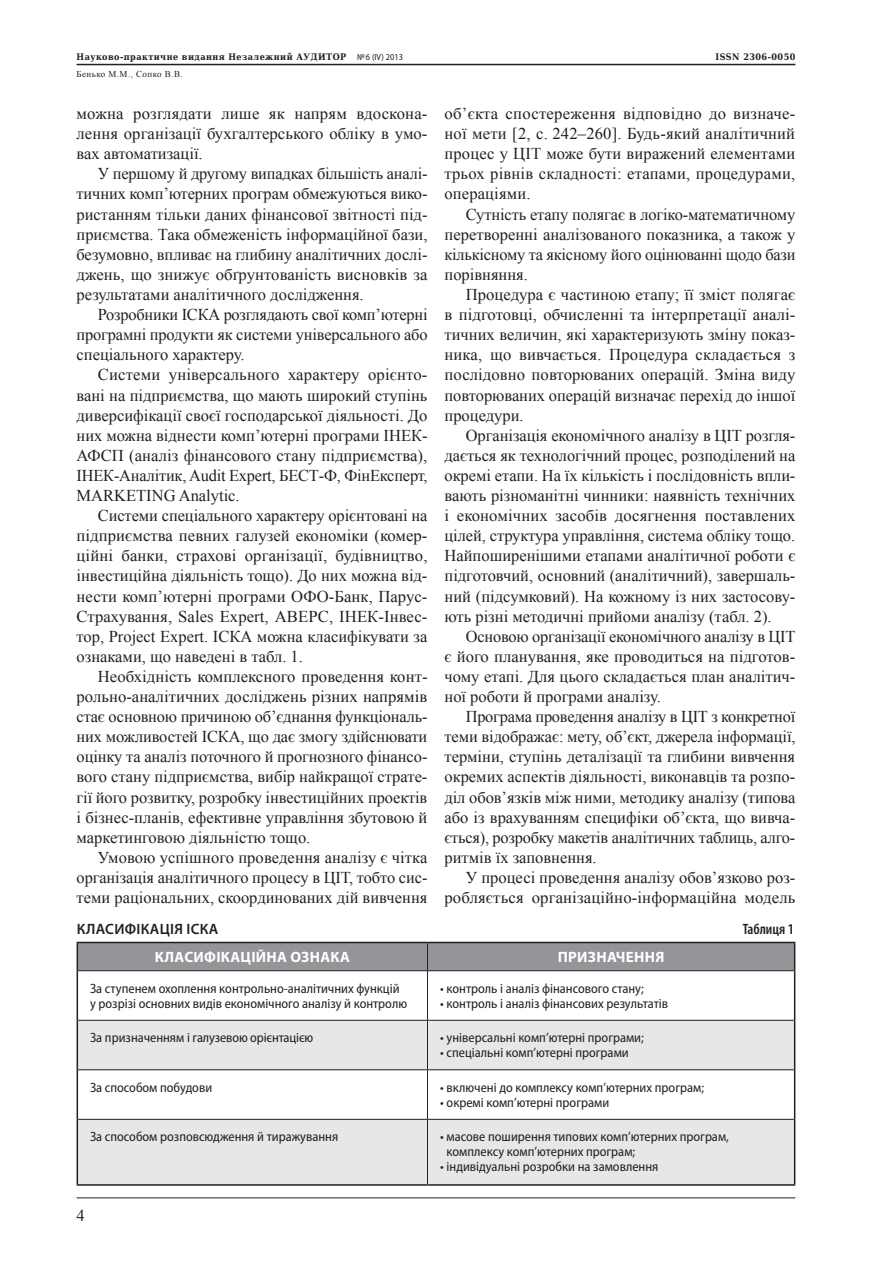
<style>
.page{position:relative;width:872px;height:1263px;background:#fff}
.page>*{position:absolute;margin:0;border:0;box-sizing:border-box;transform-origin:0 0}
.t1{font:16.5px/20.1px "Times New Roman";color:#231f20;text-align:justify}
.t2{font:700 15px "Myriad Pro";letter-spacing:.02em;color:#fff}
.t3{font:600 15px "Myriad Pro";letter-spacing:.02em;color:#231f20}
.t4{font:600 condensed 15px "Myriad Pro";color:#231f20}
.t5{font:semi-condensed 13.5px/15px "Myriad Pro";color:#231f20}
.t6{font:700 9px "DejaVu Serif Condensed";letter-spacing:.05em;color:#231f20}
.t7{font:9px "Times New Roman";letter-spacing:.05em;color:#231f20}
.s1{font-family:"Myriad Pro";font-weight:400;font-stretch:semi-condensed}
</style>
<div class="page">
<hr style="left:77px;top:64px;width:718px;height:1px;background:#231f20">
<hr style="left:77px;top:1197px;width:718px;height:1px;background:#231f20">
<svg style="left:78px;top:1021px;width:716px;height:163px;fill:#e6e7e9"></svg>
<hr style="left:77px;top:971px;width:1px;height:49px;background:#231f20">
<hr style="left:794px;top:971px;width:1px;height:49px;background:#231f20">
<hr style="left:77px;top:1020px;width:1px;height:50px;background:#231f20">
<hr style="left:794px;top:1020px;width:1px;height:50px;background:#231f20">
<hr style="left:77px;top:1070px;width:1px;height:49px;background:#231f20">
<hr style="left:794px;top:1070px;width:1px;height:49px;background:#231f20">
<hr style="left:77px;top:1119px;width:1px;height:65px;background:#231f20">
<hr style="left:794px;top:1119px;width:1px;height:65px;background:#231f20">
<hr style="left:77px;top:1184px;width:350px;height:2px;background:#231f20">
<hr style="left:427px;top:1184px;width:368px;height:2px;background:#231f20">
<hr style="left:78px;top:1020px;width:349px;height:1px;background:#231f20">
<hr style="left:427px;top:1020px;width:367px;height:1px;background:#231f20">
<hr style="left:427px;top:1021px;width:1px;height:48px;background:#231f20">
<hr style="left:78px;top:1069px;width:349px;height:1px;background:#231f20">
<hr style="left:427px;top:1069px;width:367px;height:1px;background:#231f20">
<hr style="left:427px;top:1070px;width:1px;height:49px;background:#231f20">
<hr style="left:78px;top:1119px;width:349px;height:1px;background:#231f20">
<hr style="left:427px;top:1119px;width:367px;height:1px;background:#231f20">
<hr style="left:427px;top:1120px;width:1px;height:64px;background:#231f20">
<svg style="left:77px;top:942px;width:718px;height:29px;background:#8d8f92"></svg>
<hr style="left:78px;top:970px;width:349px;height:1px;background:#231f20">
<hr style="left:427px;top:970px;width:367px;height:1px;background:#231f20">
<hr style="left:427px;top:971px;width:1px;height:49px;background:#231f20">
<p class="t6" style="left:77px;top:50px;width:328px">Науково-практичне видання Незалежний аудитор <span class="s1">№6 (IV) 2013</span></p>
<p class="t7" style="left:77px;top:68px;width:108px">Бенько М.М., Сопко В.В.</p>
<p class="t1" style="left:77px;top:103px;width:352px">можна розглядати лише як напрям вдоскона&shy;лення організації бухгалтерського обліку в умо&shy;вах автоматизації.</p>
<p class="t1" style="left:77px;top:164px;width:352px;text-indent:21px">У першому й другому випадках більшість аналі&shy;тичних комп’ютерних програм обмежуються вико&shy;ристанням тільки даних фінансової звітності під&shy;приємства. Така обмеженість інформаційної бази, безумовно, впливає на глибину аналітичних дослі&shy;джень, що знижує обґрунтованість висновків за результатами аналітичного дослідження.</p>
<p class="t1" style="left:77px;top:304px;width:352px;text-indent:21px">Розробники ІСКА розглядають свої комп’ютерні програмні продукти як системи універсального або спеціального характеру.</p>
<p class="t1" style="left:77px;top:365px;width:352px;text-indent:21px">Системи універсального характеру орієнто&shy;вані на підприємства, що мають широкий ступінь диверсифікації своєї господарської діяльності. До них можна віднести комп’ютерні програми ІНЕК-АФСП (аналіз фінансового стану підприємства), ІНЕК-Аналітик, Audit Expert, БЕСТ-Ф, ФінЕксперт, MARKETING Analytic.</p>
<p class="t1" style="left:77px;top:505px;width:352px;text-indent:21px">Системи спеціального характеру орієнтовані на підприємства певних галузей економіки (комер&shy;ційні банки, страхові організації, будівництво, інвестиційна діяльність тощо). До них можна від&shy;нести комп’ютерні програми ОФО-Банк, Парус-Страхування, Sales Expert, АВЕРС, ІНЕК-Інвес&shy;тор, Project Expert. ІСКА можна класифікувати за ознаками, що наведені в табл. 1.</p>
<p class="t1" style="left:77px;top:666px;width:352px;text-indent:21px">Необхідність комплексного проведення конт&shy;рольно-аналітичних досліджень різних напрямів стає основною причиною об’єднання функціональ&shy;них можливостей ІСКА, що дає змогу здійснювати оцінку та аналіз поточного й прогнозного фінансо&shy;вого стану підприємства, вибір найкращої страте&shy;гії його розвитку, розробку інвестиційних проектів і бізнес-планів, ефективне управління збутовою й маркетинговою діяльністю тощо.</p>
<p class="t1" style="left:77px;top:847px;width:352px;text-indent:21px">Умовою успішного проведення аналізу є чітка організація аналітичного процесу в ЦІТ, тобто сис&shy;теми раціональних, скоординованих дій вивчення</p>
<p class="t6" style="left:715px;top:50px;width:81px">ISSN 2306-0050</p>
<p class="t1" style="left:444px;top:103px;width:352px">об’єкта спостереження відповідно до визначе&shy;ної мети [2, с. 242–260]. Будь-який аналітичний процес у ЦІТ може бути виражений елементами трьох рівнів складності: етапами, процедурами, операціями.</p>
<p class="t1" style="left:444px;top:204px;width:352px;text-indent:21px">Сутність етапу полягає в логіко-математичному перетворенні аналізованого показника, а також у кількісному та якісному його оцінюванні щодо бази порівняння.</p>
<p class="t1" style="left:444px;top:284px;width:352px;text-indent:21px">Процедура є частиною етапу; її зміст полягає в підготовці, обчисленні та інтерпретації аналі&shy;тичних величин, які характеризують зміну показ&shy;ника, що вивчається. Процедура складається з послідовно повторюваних операцій. Зміна виду повторюваних операцій визначає перехід до іншої процедури.</p>
<p class="t1" style="left:444px;top:425px;width:352px;text-indent:21px">Організація економічного аналізу в ЦІТ розгля&shy;дається як технологічний процес, розподілений на окремі етапи. На їх кількість і послідовність впли&shy;вають різноманітні чинники: наявність технічних і економічних засобів досягнення поставлених цілей, структура управління, система обліку тощо.<br>Найпоширенішими етапами аналітичної роботи є підготовчий, основний (аналітичний), завершаль&shy;ний (підсумковий). На кожному із них застосову&shy;ють різні методичні прийоми аналізу (табл. 2).</p>
<p class="t1" style="left:444px;top:626px;width:352px;text-indent:21px">Основою організації економічного аналізу в ЦІТ є його планування, яке проводиться на підготов&shy;чому етапі. Для цього складається план аналітич&shy;ної роботи й програми аналізу.</p>
<p class="t1" style="left:444px;top:706px;width:352px;text-indent:21px">Програма проведення аналізу в ЦІТ з конкретної теми відображає: мету, об’єкт, джерела інформації, терміни, ступінь деталізації та глибини вивчення окремих аспектів діяльності, виконавців та розпо&shy;діл обов’язків між ними, методику аналізу (типова або із врахуванням специфіки об’єкта, що вивча&shy;ється), розробку макетів аналітичних таблиць, алго&shy;ритмів їх заповнення.</p>
<p class="t1" style="left:444px;top:867px;width:352px;text-align:right">У процесі проведення аналізу обов’язково роз&shy;робляється організаційно-інформаційна модель</p>
<p class="t3" style="left:77px;top:919px;width:143px">Класифікація ІСКА</p>
<p class="t4" style="left:743px;top:919px;width:52px">Таблиця 1</p>
<p class="t2" style="left:155px;top:947px;width:197px">Класифікаційна ознака</p>
<p class="t2" style="left:558px;top:947px;width:108px">Призначення</p>
<p class="t5" style="left:90px;top:981px;width:318px">За ступенем охоплення контрольно-аналітичних функцій у розрізі основних видів економічного аналізу й контролю</p>
<p class="t5" style="left:440px;top:981px;width:205px">• контроль і аналіз фінансового стану;</p>
<p class="t5" style="left:440px;top:996px;width:229px">• контроль і аналіз фінансових результатів</p>
<p class="t5" style="left:90px;top:1030px;width:225px">За призначенням і галузевою орієнтацією</p>
<p class="t5" style="left:440px;top:1030px;width:205px">• універсальні комп’ютерні програми;</p>
<p class="t5" style="left:440px;top:1045px;width:190px">• спеціальні комп’ютерні програми</p>
<p class="t5" style="left:90px;top:1080px;width:124px">За способом побудови</p>
<p class="t5" style="left:440px;top:1080px;width:265px">• включені до комплексу комп’ютерних програм;</p>
<p class="t5" style="left:440px;top:1095px;width:170px">• окремі комп’ютерні програми</p>
<p class="t5" style="left:90px;top:1129px;width:250px">За способом розповсюдження й тиражування</p>
<p class="t5" style="left:446px;top:1129px;width:284px;text-indent:-6px">• масове поширення типових комп’ютерних програм, комплексу комп’ютерних програм;</p>
<p class="t5" style="left:440px;top:1159px;width:220px">• індивідуальні розробки на замовлення</p>
<p class="t1" style="left:77px;top:1205px;width:10px">4</p>
</div>
